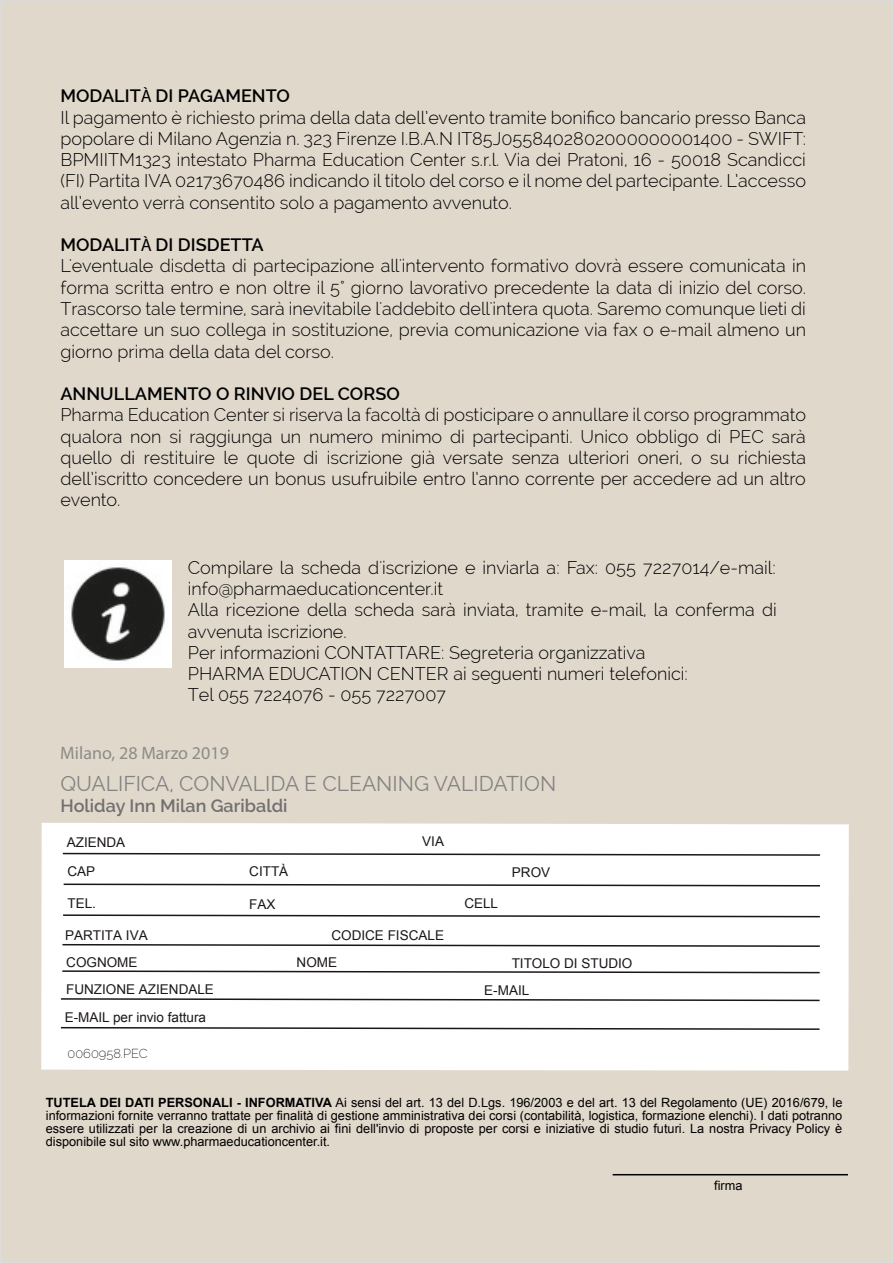
<style>
.page{position:relative;width:893px;height:1263px;background:#e1d8cc}
.page>*{position:absolute;margin:0;border:0;box-sizing:border-box;transform-origin:0 0}
.t1{font:21px "Raleway";color:#828383}
.t2{font:300 18px/21.3px "Raleway";color:#000101}
.t3{font:600 18px "Raleway";color:#000101}
.t4{font:600 18px "Raleway";color:#706f6f}
.t5{font:18px "Myriad Pro";color:#8b8c89}
.t6{font:13.5px "Arial";letter-spacing:-.005em;color:#1b161b}
.t7{font:12.75px/12.8px "Arial";color:#010000;text-align:justify}
.t8{font:200 12.75px "Raleway";color:#000101}
.t9{font:12.75px "Arial";color:#000101}
.s1{font-weight:600}
.s2{font-family:"Myriad Pro";font-weight:400}
.s3{font-weight:700}
</style>
<div class="page">
<img style="left:64px;top:561px;width:107px;height:106px">
<div style="left:41px;top:823px;width:808px;height:247px;background:#fff"></div>
<svg style="left:63px;top:853px;width:757px;height:3px;background:#8d8a8d"></svg>
<svg style="left:64px;top:883px;width:756px;height:3px;background:#939193"></svg>
<svg style="left:62px;top:944px;width:758px;height:3px;background:#8c898c"></svg>
<svg style="left:62px;top:970px;width:758px;height:3px;background:#8f8d8f"></svg>
<svg style="left:61px;top:998px;width:759px;height:3px;background:#8d8a8d"></svg>
<svg style="left:61px;top:1027px;width:758px;height:3px;background:#8c8a8c"></svg>
<svg style="left:63px;top:914px;width:757px;height:3px;background:#908e90"></svg>
<hr style="left:613px;top:1174px;width:235px;height:1px;background:#000101">
<p class="t2" style="left:60px;top:85px;width:747px"><span class="s1">MODALIT</span><span class="s2">À</span> <span class="s1">DI PAGAMENTO<br></span>Il pagamento è richiesto prima della data dell’evento tramite bonifico bancario presso Banca popolare di Milano Agenzia n. 323 Firenze I.B.A.N IT85J0558402802000000001400 - SWIFT:<br>BPMIITM1323 intestato Pharma Education Center s.r.l. Via dei Pratoni, 16 - 50018 Scandicci (FI) Partita IVA 02173670486 indicando il titolo del corso e il nome del partecipante. L’accesso all’evento verrà consentito solo a pagamento avvenuto.</p>
<p class="t2" style="left:60px;top:234px;width:747px"><span class="s1">MODALIT</span><span class="s2">À</span> <span class="s1">DI DISDETTA<br></span>L'eventuale disdetta di partecipazione all'intervento formativo dovrà essere comunicata in forma scritta entro e non oltre il 5° giorno lavorativo precedente la data di inizio del corso.<br>Trascorso tale termine, sarà inevitabile l'addebito dell'intera quota. Saremo comunque lieti di accettare un suo collega in sostituzione, previa comunicazione via fax o e-mail almeno un giorno prima della data del corso.</p>
<p class="t3" style="left:60px;top:383px;width:341px">ANNULLAMENTO O RINVIO DEL CORSO</p>
<p class="t2" style="left:60px;top:404px;width:747px;text-align:justify">Pharma Education Center si riserva la facoltà di posticipare o annullare il corso programmato qualora non si raggiunga un numero minimo di partecipanti. Unico obbligo di PEC sarà quello di restituire le quote di iscrizione già versate senza ulteriori oneri, o su richiesta dell’iscritto concedere un bonus usufruibile entro l’anno corrente per accedere ad un altro evento.</p>
<p class="t2" style="left:188px;top:557px;width:590px">Compilare la scheda d'iscrizione e inviarla a: Fax: 055 7227014/e-mail: info@pharmaeducationcenter.it<br>Alla ricezione della scheda sarà inviata, tramite e-mail, la conferma di avvenuta iscrizione.<br>Per informazioni CONTATTARE: Segreteria organizzativa<br>PHARMA EDUCATION CENTER ai seguenti numeri telefonici:<br>Tel 055 7224076 - 055 7227007</p>
<p class="t5" style="left:60px;top:742px;width:170px">Milano, 28 Marzo 2019</p>
<p class="t1" style="left:60px;top:771px;width:497px">QUALIFICA, CONVALIDA E CLEANING VALIDATION</p>
<p class="t4" style="left:60px;top:795px;width:229px">Holiday Inn Milan Garibaldi</p>
<p class="t6" style="left:67px;top:833px;width:60px">AZIENDA</p>
<p class="t6" style="left:422px;top:832px;width:23px">VIA</p>
<p class="t6" style="left:68px;top:862px;width:29px">CAP</p>
<p class="t6" style="left:249px;top:862px;width:41px">CITTÀ</p>
<p class="t6" style="left:512px;top:864px;width:40px">PROV</p>
<p class="t6" style="left:67px;top:894px;width:30px">TEL.</p>
<p class="t6" style="left:249px;top:895px;width:28px">FAX</p>
<p class="t6" style="left:464px;top:894px;width:35px">CELL</p>
<p class="t6" style="left:65px;top:926px;width:84px">PARTITA IVA</p>
<p class="t6" style="left:331px;top:926px;width:114px">CODICE FISCALE</p>
<p class="t6" style="left:66px;top:953px;width:73px">COGNOME</p>
<p class="t6" style="left:297px;top:953px;width:42px">NOME</p>
<p class="t6" style="left:512px;top:954px;width:122px">TITOLO DI STUDIO</p>
<p class="t6" style="left:66px;top:980px;width:149px">FUNZIONE AZIENDALE</p>
<p class="t6" style="left:484px;top:981px;width:47px">E-MAIL</p>
<p class="t6" style="left:65px;top:1008px;width:143px">E-MAIL per invio fattura</p>
<p class="t8" style="left:68px;top:1046px;width:82px">0060958.PEC</p>
<p class="t7" style="left:46px;top:1096px;width:798px"><span class="s3">TUTELA DEI DATI PERSONALI - INFORMATIVA</span> Ai sensi del art. 13 del D.Lgs. 196/2003 e del art. 13 del Regolamento (UE) 2016/679, le informazioni fornite verranno trattate per finalità di gestione amministrativa dei corsi (contabilità, logistica, formazione elenchi). I dati potranno essere utilizzati per la creazione di un archivio ai fini dell'invio di proposte per corsi e iniziative di studio futuri. La nostra Privacy Policy è disponibile sul sito www.pharmaeducationcenter.it.</p>
<p class="t9" style="left:714px;top:1177px;width:30px">firma</p>
</div>
